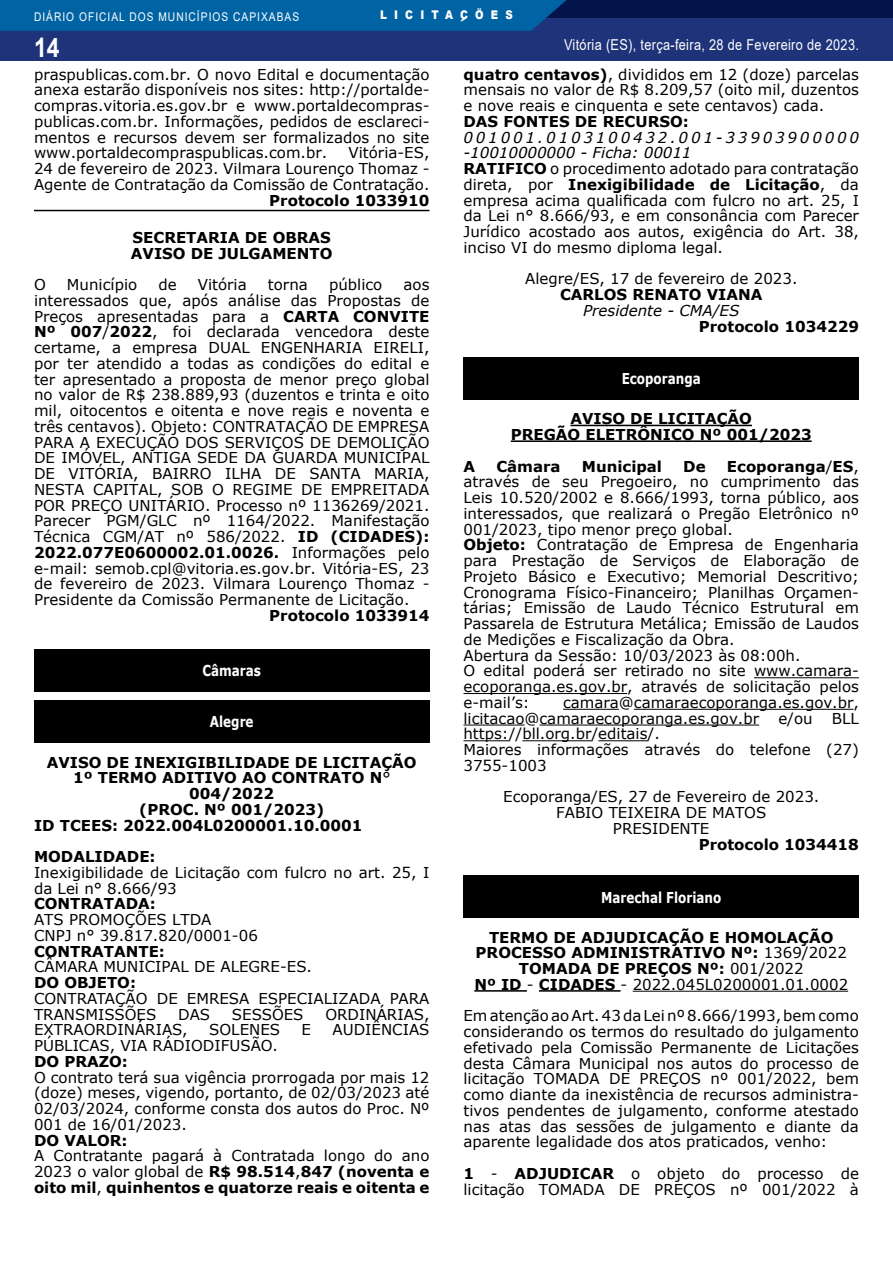
<style>
.page{position:relative;width:893px;height:1263px;background:#fff}
.page>*{position:absolute;margin:0;border:0;box-sizing:border-box;transform-origin:0 0}
.t1{font:700 27px "Arial";color:#fff;scale:.85 1}
.t2{font:15px/15.8px "Verdana";color:#000}
.t3{font:700 15px/15.8px "Verdana";color:#000;text-align:center}
.t4{font:15px "Arial";letter-spacing:.025em;color:#fff;scale:.85 1}
.t5{font:700 15px "Verdana";color:#fff;scale:.8 1}
.t6{font:italic 15px "Verdana";color:#000}
.t7{font:12px "Arial";letter-spacing:.1em;color:#fff;scale:.85 1}
.t8{font:900 12px "Arial";letter-spacing:.7em;color:#fff;scale:.85 1}
.s1{font-weight:700}
.s2{font-weight:400}
.s3{font-style:italic}
</style>
<div class="page">
<div style="left:0;top:0;width:893px;height:61px;background:#1e3379"></div>
<div style="left:0;top:0;width:893px;height:18px;background:#05134b"></div>
<hr style="left:34px;top:210px;width:395px;height:1px;background:#000">
<div style="left:34px;top:649px;width:395px;height:43px;background:#000"></div>
<div style="left:34px;top:700px;width:395px;height:43px;background:#000"></div>
<hr style="left:570px;top:425px;width:182px;height:1px;background:#000">
<hr style="left:511px;top:440px;width:301px;height:2px;background:#000">
<hr style="left:754px;top:677px;width:105px;height:1px;background:#000">
<hr style="left:463px;top:693px;width:164px;height:1px;background:#000">
<hr style="left:563px;top:709px;width:56px;height:1px;background:#000">
<hr style="left:634px;top:709px;width:219px;height:1px;background:#000">
<hr style="left:463px;top:725px;width:61px;height:1px;background:#000">
<hr style="left:539px;top:725px;width:220px;height:1px;background:#000">
<hr style="left:463px;top:740px;width:46px;height:1px;background:#000">
<hr style="left:522px;top:740px;width:69px;height:1px;background:#000">
<hr style="left:598px;top:740px;width:50px;height:1px;background:#000">
<hr style="left:474px;top:990px;width:53px;height:2px;background:#000">
<hr style="left:539px;top:990px;width:82px;height:2px;background:#000">
<hr style="left:633px;top:991px;width:215px;height:1px;background:#000">
<div style="left:463px;top:357px;width:396px;height:43px;background:#000"></div>
<div style="left:463px;top:875px;width:396px;height:43px;background:#000"></div>
<div style="left:0;top:0;width:567px;height:31px;background:#0064a4"></div>
<p class="t7" style="left:34px;top:9px;width:313px">DIÁRIO OFICIAL DOS MUNICÍPIOS CAPIXABAS</p>
<h1 class="t1" style="left:34px;top:29px;width:32px">14</h1>
<p class="t8" style="left:380px;top:6px;width:157px">LICITACÖES</p>
<p class="t4" style="left:564px;top:35px;width:348px">Vitória (ES), terça-feira, 28 de Fevereiro de 2023.</p>
<p class="t2" style="left:34px;top:66px;width:397px;text-align:justify">praspublicas.com.br. O novo Edital e documentação anexa estarão disponíveis nos sites: http://portalde&shy;compras.vitoria.es.gov.br e www.portaldecompras&shy;publicas.com.br. Informações, pedidos de esclareci&shy;mentos e recursos devem ser formalizados no site www.portaldecompraspublicas.com.br.</p>
<p class="t2" style="left:34px;top:145px;width:397px;text-align:justify;text-indent:315px">Vitória-ES, 24 de fevereiro de 2023. Vilmara Lourenço Thomaz - Agente de Contratação da Comissão de Contratação.</p>
<p class="t3" style="left:269px;top:192px;width:162px">Protocolo 1033910</p>
<p class="t3" style="left:131px;top:229px;width:203px;text-align:left">SECRETARIA DE OBRAS<br>AVISO DE JULGAMENTO</p>
<p class="t2" style="left:34px;top:277px;width:13px">O</p>
<p class="t2" style="left:67px;top:277px;width:72px">Município</p>
<p class="t2" style="left:158px;top:277px;width:20px">de</p>
<p class="t2" style="left:198px;top:277px;width:50px">Vitória</p>
<p class="t2" style="left:268px;top:277px;width:41px">torna</p>
<p class="t2" style="left:329px;top:277px;width:55px">público</p>
<p class="t2" style="left:34px;top:277px;width:397px;text-align:justify;text-indent:370px">aos interessados que, após análise das Propostas de Preços apresentadas para a <span class="s1">CARTA CONVITE Nº 007</span>/<span class="s1">2022</span>, foi declarada vencedora deste certame, a empresa DUAL ENGENHARIA EIRELI, por ter atendido a todas as condições do edital e ter apresentado a proposta de menor preço global no valor de R$ 238.889,93 (duzentos e trinta e oito mil, oitocentos e oitenta e nove reais e noventa e três centavos). Objeto: CONTRATAÇÃO DE EMPRESA PARA A EXECUÇÃO DOS SERVIÇOS DE DEMOLIÇÃO DE IMÓVEL, ANTIGA SEDE DA GUARDA MUNICIPAL DE VITÓRIA, BAIRRO ILHA DE SANTA MARIA, NESTA CAPITAL, SOB O REGIME DE EMPREITADA POR PREÇO UNITÁRIO. Processo nº 1136269/2021.<br>Parecer PGM/GLC nº 1164/2022. Manifestação Técnica CGM/AT nº 586/2022. <span class="s1">ID (CIDADES):<br>2022.077E0600002.01.0026.</span> Informações pelo e-mail: semob.cpl@vitoria.es.gov.br. Vitória-ES, 23 de fevereiro de 2023. Vilmara Lourenço Thomaz - Presidente da Comissão Permanente de Licitação.</p>
<p class="t3" style="left:269px;top:607px;width:162px">Protocolo 1033914</p>
<p class="t5" style="left:202px;top:660px;width:75px">Câmaras</p>
<p class="t5" style="left:210px;top:711px;width:56px">Alegre</p>
<p class="t3" style="left:47px;top:754px;width:371px">AVISO DE INEXIGIBILIDADE DE LICITAÇÃO</p>
<p class="t3" style="left:73px;top:770px;width:319px">1º TERMO ADITIVO AO CONTRATO N<span class="s2">°</span></p>
<p class="t3" style="left:189px;top:785px;width:86px">004/2022</p>
<p class="t3" style="left:139px;top:801px;width:186px">(PROC. Nº 001/2023)</p>
<p class="t3" style="left:34px;top:817px;width:330px">ID TCEES: 2022.004L0200001.10.0001</p>
<p class="t3" style="left:34px;top:848px;width:123px">MODALIDADE:</p>
<p class="t2" style="left:34px;top:864px;width:397px">Inexigibilidade de Licitação com fulcro no art. 25, I da Lei n° 8.666/93</p>
<p class="t3" style="left:34px;top:896px;width:123px">CONTRATADA:</p>
<p class="t2" style="left:34px;top:911px;width:225px">ATS PROMOÇÕES LTDA<br>CNPJ n° 39.817.820/0001-06</p>
<p class="t3" style="left:34px;top:943px;width:132px">CONTRATANTE:</p>
<p class="t2" style="left:34px;top:959px;width:279px">CÂMARA MUNICIPAL DE ALEGRE-ES.</p>
<p class="t3" style="left:34px;top:974px;width:104px">DO OBJETO:</p>
<p class="t2" style="left:34px;top:990px;width:397px">CONTRATAÇÃO DE EMRESA ESPECIALIZADA PARA<br>TRANSMISSÕES</p>
<p class="t2" style="left:178px;top:1006px;width:33px">DAS</p>
<p class="t2" style="left:232px;top:1006px;width:73px">SESSÕES</p>
<p class="t2" style="left:325px;top:1006px;width:106px">ORDINÁRIAS,</p>
<p class="t2" style="left:34px;top:1022px;width:155px">EXTRAORDINÁRIAS,</p>
<p class="t2" style="left:209px;top:1022px;width:72px">SOLENES</p>
<p class="t2" style="left:302px;top:1022px;width:11px">E</p>
<p class="t2" style="left:332px;top:1022px;width:98px">AUDIÊNCIAS</p>
<p class="t2" style="left:34px;top:1037px;width:245px">PÚBLICAS, VIA RÁDIODIFUSÃO.</p>
<p class="t3" style="left:34px;top:1053px;width:95px">DO PRAZO:</p>
<p class="t2" style="left:34px;top:1069px;width:397px;text-align:justify">O contrato terá sua vigência prorrogada por mais 12 (doze) meses, vigendo, portanto, de 02/03/2023 até 02/03/2024, conforme consta dos autos do Proc. Nº 001 de 16/01/2023.</p>
<p class="t3" style="left:34px;top:1132px;width:95px">DO VALOR:</p>
<p class="t3" style="left:34px;top:1148px;width:397px;text-align:justify"><span class="s2">A Contratante pagará à Contratada longo do ano 2023 o valor global de</span> R$ 98.514<span class="s2">,</span>847 (noventa e oito mil<span class="s2">,</span> quinhentos e quatorze reais e oitenta e</p>
<p class="t2" style="left:463px;top:66px;width:397px;text-align:justify"><span class="s1">quatro centavos)</span>, divididos em 12 (doze) parcelas mensais no valor de R$ 8.209,57 (oito mil, duzentos e nove reais e cinquenta e sete centavos) cada.</p>
<p class="t3" style="left:463px;top:113px;width:227px">DAS FONTES DE RECURSO:</p>
<p class="t2" style="left:463px;top:129px;width:397px"><span class="s3">001001.0103100432.001-33903900000 -10010000000 - Ficha: 00011<br></span><span class="s1">RATIFICO</span> o procedimento adotado para contratação direta, por <span class="s1">Inexigibilidade de Licitação</span>, da empresa acima qualificada com fulcro no art. 25, I da Lei n° 8.666/93, e em consonância com Parecer Jurídico acostado aos autos, exigência do Art. 38, inciso VI do mesmo diploma legal.</p>
<p class="t2" style="left:525px;top:271px;width:274px">Alegre/ES, 17 de fevereiro de 2023.</p>
<p class="t3" style="left:560px;top:286px;width:204px">CARLOS RENATO VIANA</p>
<p class="t6" style="left:583px;top:300px;width:158px">Presidente - CMA/ES</p>
<p class="t3" style="left:699px;top:318px;width:162px">Protocolo 1034229</p>
<p class="t5" style="left:622px;top:368px;width:100px">Ecoporanga</p>
<p class="t3" style="left:511px;top:411px;width:302px">AVISO DE LICITAÇÃO<br>PREGÃO ELETRÔNICO Nº 001/2023</p>
<p class="t3" style="left:463px;top:458px;width:13px">A</p>
<p class="t3" style="left:496px;top:458px;width:66px">Câmara</p>
<p class="t3" style="left:582px;top:458px;width:82px">Municipal</p>
<p class="t3" style="left:683px;top:458px;width:24px">De</p>
<p class="t2" style="left:463px;top:458px;width:397px;text-indent:263px"><span class="s1">Ecoporanga</span>/<span class="s1">ES</span>, através de seu Pregoeiro, no cumprimento das Leis 10.520/2002 e 8.666/1993, torna público, aos interessados, que realizará o Pregão Eletrônico nº 001/2023, tipo menor preço global.<br><span class="s1">Objeto:</span> Contratação de Empresa de Engenharia para Prestação de Serviços de Elaboração de Projeto Básico e Executivo; Memorial Descritivo; Cronograma Físico-Financeiro; Planilhas Orçamen&shy;tárias; Emissão de Laudo Técnico Estrutural em Passarela de Estrutura Metálica; Emissão de Laudos de Medições e Fiscalização da Obra.<br>Abertura da Sessão: 10/03/2023 às 08:00h.<br>O edital poderá ser retirado no site www.camara&shy;ecoporanga.es.gov.br, através de solicitação pelos e-mail’s:</p>
<p class="t2" style="left:463px;top:694px;width:397px;text-indent:100px">camara@camaraecoporanga.es.gov.br, licitacao@camaraecoporanga.es.gov.br</p>
<p class="t2" style="left:778px;top:710px;width:36px">e/ou</p>
<p class="t2" style="left:832px;top:710px;width:28px">BLL</p>
<p class="t2" style="left:463px;top:726px;width:397px">https://bll.org.br/editais/.<br>Maiores informações através do telefone (27)<br>3755-1003</p>
<p class="t2" style="left:503px;top:789px;width:318px;text-align:center">Ecoporanga/ES, 27 de Fevereiro de 2023.<br>FABIO TEIXEIRA DE MATOS<br>PRESIDENTE</p>
<p class="t3" style="left:699px;top:836px;width:162px">Protocolo 1034418</p>
<p class="t5" style="left:601px;top:886px;width:152px">Marechal Floriano</p>
<p class="t3" style="left:474px;top:929px;width:375px">TERMO DE ADJUDICAÇÃO E HOMOLAÇÃO PROCESSO ADMINISTRATIVO Nº: <span class="s2">1369/2022<br></span>TOMADA DE PREÇOS Nº: <span class="s2">001/2022<br></span>Nº ID <span class="s2">-</span> CIDADES <span class="s2">- 2022.045L0200001.01.0002</span></p>
<p class="t2" style="left:463px;top:1008px;width:397px;text-align:justify">Em atenção ao Art. 43 da Lei nº 8.666/1993, bem como considerando os termos do resultado do julgamento efetivado pela Comissão Permanente de Licitações desta Câmara Municipal nos autos do processo de licitação TOMADA DE PREÇOS nº 001/2022, bem como diante da inexistência de recursos administra&shy;tivos pendentes de julgamento, conforme atestado nas atas das sessões de julgamento e diante da aparente legalidade dos atos praticados, venho:</p>
<p class="t2" style="left:463px;top:1165px;width:397px"><span class="s1">1</span> - <span class="s1">ADJUDICAR</span> o objeto do processo de licitação TOMADA DE PREÇOS nº 001/2022 à</p>
</div>
